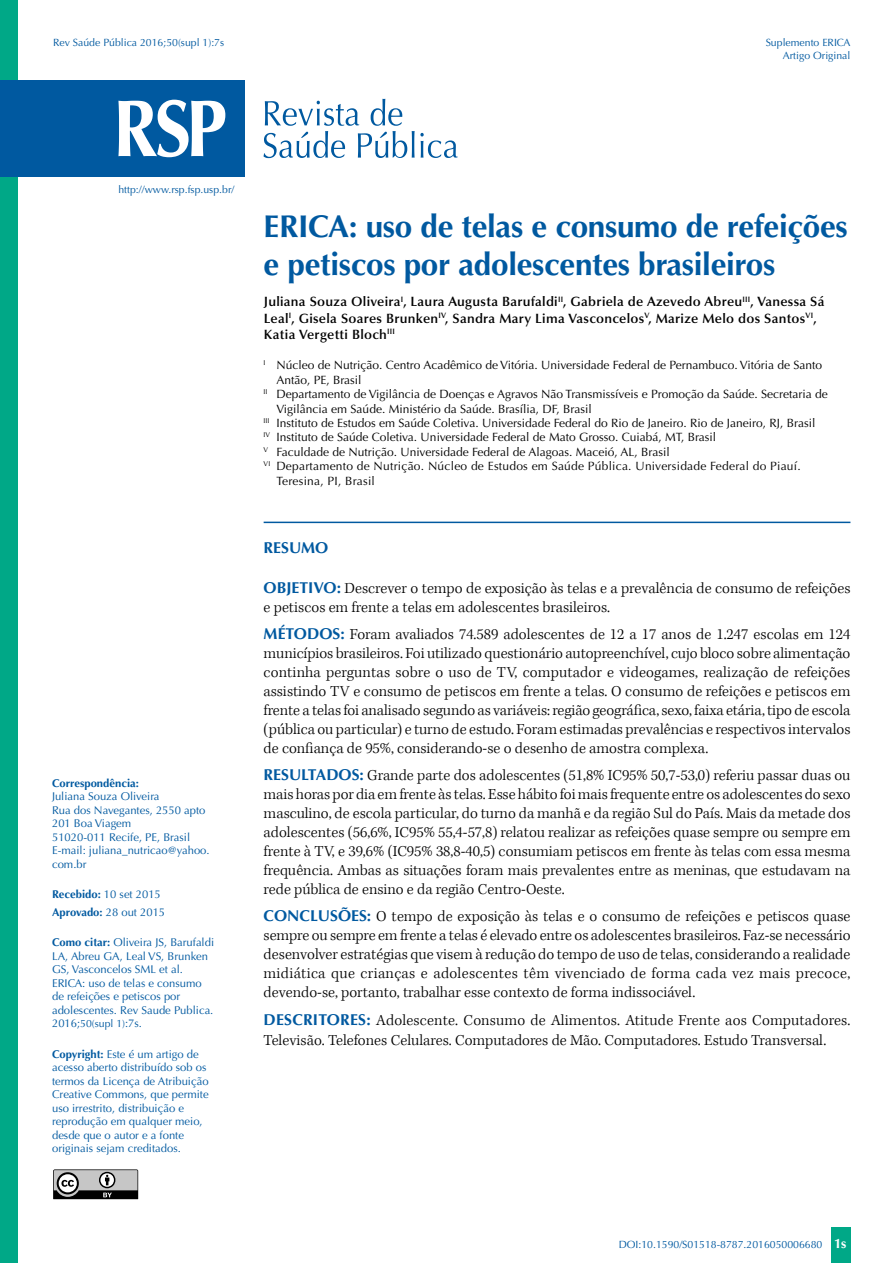
<style>
.page{position:relative;width:893px;height:1263px;background:#fff}
.page>*{position:absolute;margin:0;border:0;box-sizing:border-box;transform-origin:0 0}
.t1{font:700 31.5px/37.8px "Optima";letter-spacing:-.01em;color:#0059a0}
.t2{font:300 15.75px/18.9px "Kepler Std";color:#000;text-align:justify}
.t3{font:700 15.75px "Optima";color:#0059a0}
.t4{font:600 13.5px/16.2px "Optima";letter-spacing:.02em;color:#000}
.t5{font:12px "Optima";color:#000}
.t6{font:12px "Optima";letter-spacing:.02em;color:#000}
.t7{font:11.25px/13.5px "Optima";color:#0059a0}
.t8{font:700 11.25px/17.7px "Optima";color:#0059a0}
.t9{font:10.5px/12.6px "Optima";color:#0059a0;text-align:right}
.s1{font-weight:400}
.s2{font-weight:700}
.s3{font-size:10.5px}
.s4{font-family:"Optima";font-weight:700;color:#0059a0}
.s5{font-weight:700;font-size:13.5px;color:#fff}
</style>
<div class="page">
<svg style="left:53px;top:1169px;width:85px;height:30px;background:#838383"></svg>
<div style="left:0;top:0;width:18px;height:1263px;background:#00a887"></div>
<div style="left:831px;top:1227px;width:20px;height:36px;background:#00a887"></div>
<hr style="left:264px;top:522px;width:586px;height:1px;background:#0059a0">
<svg style="left:263px;top:99px;width:195px;height:59px"></svg>
<div style="left:0;top:80px;width:244px;height:96px;background:#0059a0"></div>
<svg style="left:118px;top:100px;width:107px;height:57px"></svg>
<p class="t9" style="left:53px;top:36px;width:173px">Rev Saúde Pública 2016;50(supl 1):7s</p>
<p class="t9" style="left:766px;top:36px;width:86px">Suplemento ERICA<br>Artigo Original</p>
<p class="t9" style="left:118px;top:183px;width:117px">http://www.rsp.fsp.usp.br/</p>
<p class="t8" style="left:52px;top:774px;width:88px">Correspondência:</p>
<p class="t7" style="left:52px;top:790px;width:159px">Juliana Souza Oliveira<br>Rua dos Navegantes, 2550 apto<br>201 Boa Viagem<br>51020-011 Recife, PE, Brasil<br>E-mail: juliana_nutricao@yahoo. com.br</p>
<p class="t8" style="left:52px;top:886px;width:115px">Recebido: <span class="s1">10 set 2015<br></span>Aprovado: <span class="s1">28 out 2015</span></p>
<p class="t7" style="left:52px;top:936px;width:164px"><span class="s2">Como citar:</span> Oliveira JS, Barufaldi<br>LA, Abreu GA, Leal VS, Brunken<br>GS, Vasconcelos SML et al.<br>ERICA: uso de telas e consumo de refeições e petiscos por adolescentes. Rev Saude Publica.<br>2016;<span class="s3">50(supl 1)</span>:7s.</p>
<p class="t7" style="left:52px;top:1047px;width:158px"><span class="s2">Copyright:</span> Este é um artigo de acesso aberto distribuído sob os termos da Licença de Atribuição<br>Creative Commons, que permite uso irrestrito, distribuição e reprodução em qualquer meio, desde que o autor e a fonte originais sejam creditados.</p>
<h1 class="t1" style="left:264px;top:208px;width:586px">ERICA: uso de telas e consumo de refeições e petiscos por adolescentes brasileiros</h1>
<p class="t4" style="left:264px;top:294px;width:562px">Juliana Souza Oliveira<sup>I</sup>, Laura Augusta Barufaldi<sup>II</sup>, Gabriela de Azevedo Abreu<sup>III</sup>, Vanessa Sá<br>Leal<sup>I</sup>, Gisela Soares Brunken<sup>IV</sup>, Sandra Mary Lima Vasconcelos<sup>V</sup>, Marize Melo dos Santos<sup>VI</sup>,<br>Katia Vergetti Bloch<sup>III</sup></p>
<p class="t5" style="left:264px;top:358px;width:560px"><sup>I</sup> Núcleo de Nutrição. Centro Acadêmico de Vitória. Universidade Federal de Pernambuco. Vitória de Santo</p>
<p class="t5" style="left:276px;top:373px;width:87px">Antão, PE, Brasil</p>
<p class="t5" style="left:264px;top:387px;width:566px"><sup>II</sup> Departamento de Vigilância de Doenças e Agravos Não Transmissíveis e Promoção da Saúde. Secretaria de</p>
<p class="t5" style="left:276px;top:401px;width:317px">Vigilância em Saúde. Ministério da Saúde. Brasília, DF, Brasil</p>
<p class="t5" style="left:264px;top:416px;width:553px"><sup>III</sup> Instituto de Estudos em Saúde Coletiva. Universidade Federal do Rio de Janeiro. Rio de Janeiro, RJ, Brasil</p>
<p class="t5" style="left:264px;top:430px;width:454px"><sup>IV</sup> Instituto de Saúde Coletiva. Universidade Federal de Mato Grosso. Cuiabá, MT, Brasil</p>
<p class="t5" style="left:264px;top:445px;width:408px"><sup>V</sup> Faculdade de Nutrição. Universidade Federal de Alagoas. Maceió, AL, Brasil</p>
<p class="t6" style="left:264px;top:459px;width:539px"><sup>VI</sup> Departamento de Nutrição. Núcleo de Estudos em Saúde Pública. Universidade Federal do Piauí.</p>
<p class="t6" style="left:276px;top:473px;width:100px">Teresina, PI, Brasil</p>
<p class="t3" style="left:264px;top:538px;width:66px">RESUMO</p>
<p class="t2" style="left:264px;top:579px;width:588px"><span class="s4">OBJETIVO:</span> Descrever o tempo de exposição às telas e a prevalência de consumo de refeições e petiscos em frente a telas em adolescentes brasileiros.</p>
<p class="t2" style="left:264px;top:626px;width:588px"><span class="s4">MÉTODOS:</span> Foram avaliados 74.589 adolescentes de 12 a 17 anos de 1.247 escolas em 124 municípios brasileiros. Foi utilizado questionário autopreenchível, cujo bloco sobre alimentação continha perguntas sobre o uso de TV, computador e videogames, realização de refeições assistindo TV e consumo de petiscos em frente a telas. O consumo de refeições e petiscos em frente a telas foi analisado segundo as variáveis: região geográfica, sexo, faixa etária, tipo de escola (pública ou particular) e turno de estudo. Foram estimadas prevalências e respectivos intervalos de confiança de 95%, considerando-se o desenho de amostra complexa.</p>
<p class="t2" style="left:264px;top:766px;width:588px"><span class="s4">RESULTADOS:</span> Grande parte dos adolescentes (51,8% IC95% 50,7-53,0) referiu passar duas ou mais horas por dia em frente às telas. Esse hábito foi mais frequente entre os adolescentes do sexo masculino, de escola particular, do turno da manhã e da região Sul do País. Mais da metade dos adolescentes (56,6%, IC95% 55,4-57,8) relatou realizar as refeições quase sempre ou sempre em frente à TV, e 39,6% (IC95% 38,8-40,5) consumiam petiscos em frente às telas com essa mesma frequência. Ambas as situações foram mais prevalentes entre as meninas, que estudavam na rede pública de ensino e da região Centro-Oeste.</p>
<p class="t2" style="left:264px;top:907px;width:588px"><span class="s4">CONCLUSÕES:</span> O tempo de exposição às telas e o consumo de refeições e petiscos quase sempre ou sempre em frente a telas é elevado entre os adolescentes brasileiros. Faz-se necessário desenvolver estratégias que visem à redução do tempo de uso de telas, considerando a realidade midiática que crianças e adolescentes têm vivenciado de forma cada vez mais precoce, devendo-se, portanto, trabalhar esse contexto de forma indissociável.</p>
<p class="t2" style="left:264px;top:1011px;width:588px;line-height:19.8px"><span class="s4">DESCRITORES:</span> Adolescente. Consumo de Alimentos. Atitude Frente aos Computadores.<br>Televisão. Telefones Celulares. Computadores de Mão. Computadores. Estudo Transversal.</p>
<p class="t9" style="left:619px;top:1238px;width:229px">DOI:10.1590/S01518-8787.2016050006680 <span class="s5">1s</span></p>
</div>
